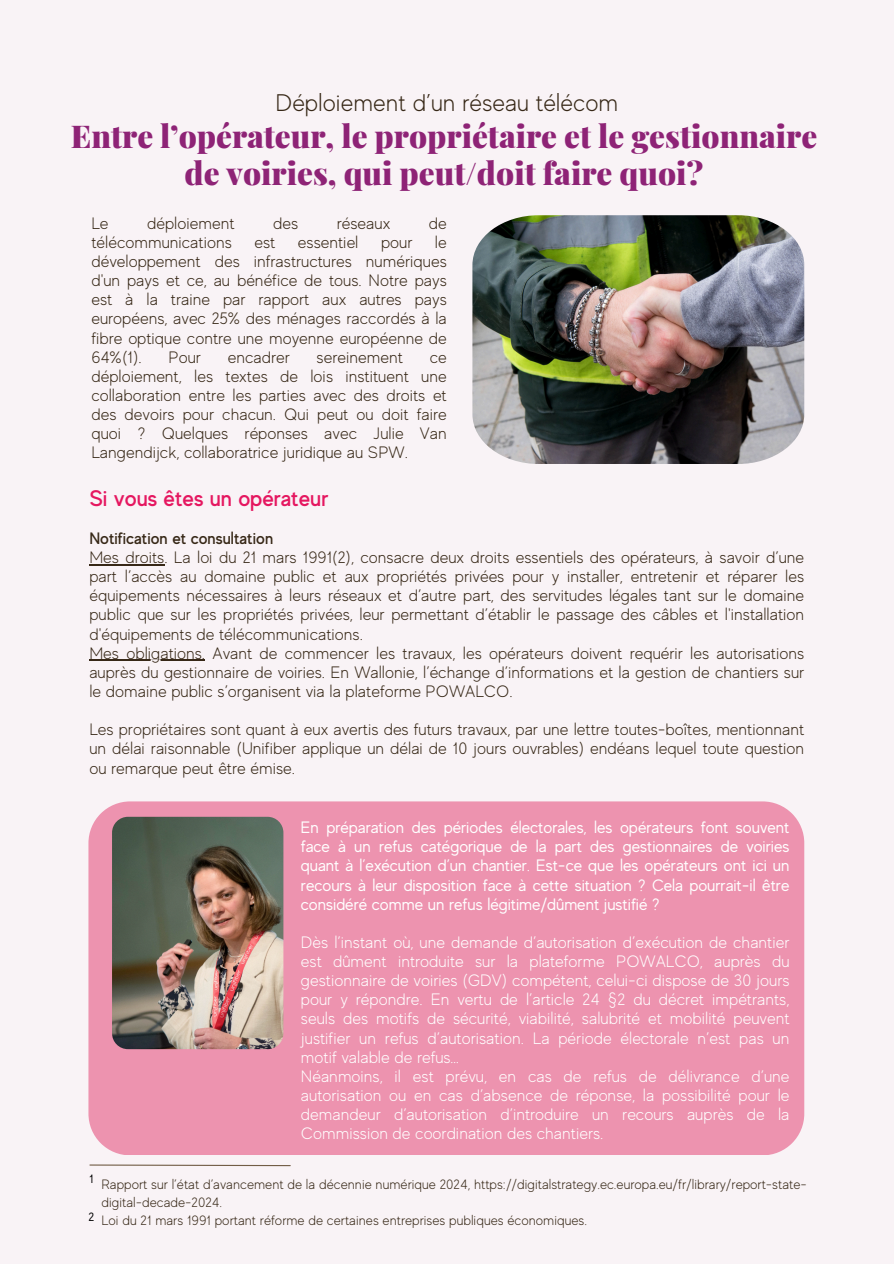
<style>
.page{position:relative;width:894px;height:1264px;background:#fff}
.page>*{position:absolute;margin:0;border:0;box-sizing:border-box;transform-origin:0 0}
.t1{font:900 31.5px/37.2px "Playfair Display";color:#8e2376;text-align:center}
.t2{font:300 24px "MADE Evolve Sans";color:#372817}
.t3{font:500 22.5px "MADE Evolve Sans";color:#e51760}
.t4{font:300 16.5px/19.2px "MADE Evolve Sans";color:#372817;text-align:justify}
.t5{font:300 16.5px/19.2px "MADE Evolve Sans";color:#fff}
.t6{font:16.5px/19.2px "MADE Evolve Sans";color:#fff;text-align:justify}
.t7{font:300 13.5px/18px "MADE Evolve Sans";color:#372817}
.t8{font:12px "MADE Evolve Sans";color:#000}
.s1{font-weight:500}
</style>
<div class="page">
<div style="left:0;top:0;width:893px;height:1263px;background:#f9f3f6"></div>
<svg style="left:89px;top:1164px;width:202px;height:2px"></svg>
<div style="left:88px;top:801px;width:716px;height:354px;background:#ed93af"></div>
<img style="left:109px;top:813px;width:177px;height:239px">
<img style="left:472px;top:215px;width:332px;height:248px">
<hr style="left:89px;top:564px;width:75px;height:1px;background:#372817">
<hr style="left:89px;top:660px;width:116px;height:1px;background:#372817">
<p class="t2" style="left:275px;top:89px;width:344px">Déploiement d’un réseau télécom</p>
<h4 class="t1" style="left:71px;top:116px;width:747px">Entre l’opérateur, le propriétaire et le gestionnaire de voiries, qui peut/doit faire quoi?</h4>
<h2 class="t4" style="left:91px;top:213px;width:19px">Le</h2>
<h2 class="t4" style="left:147px;top:213px;width:89px">déploiement</h2>
<h2 class="t4" style="left:273px;top:213px;width:27px">des</h2>
<h2 class="t4" style="left:336px;top:213px;width:55px">réseaux</h2>
<h2 class="t4" style="left:428px;top:213px;width:19px">de</h2>
<h2 class="t4" style="left:91px;top:233px;width:142px">télécommunications</h2>
<h2 class="t4" style="left:254px;top:233px;width:22px">est</h2>
<h2 class="t4" style="left:298px;top:233px;width:62px">essentiel</h2>
<h2 class="t4" style="left:381px;top:233px;width:33px">pour</h2>
<h2 class="t4" style="left:91px;top:233px;width:357px;text-indent:343px">le développement des infrastructures numériques d'un pays et ce, au bénéfice de tous. Notre pays est à la traine par rapport aux autres pays européens, avec 25% des ménages raccordés à la fibre optique contre une moyenne européenne de 64%(1).</h2>
<h2 class="t4" style="left:168px;top:347px;width:34px">Pour</h2>
<h2 class="t4" style="left:228px;top:347px;width:64px">encadrer</h2>
<h2 class="t4" style="left:316px;top:347px;width:88px">sereinement</h2>
<h2 class="t4" style="left:91px;top:347px;width:357px;text-indent:338px">ce déploiement, les textes de lois instituent une collaboration entre les parties avec des droits et des devoirs pour chacun. Qui peut ou doit faire quoi ? Quelques réponses avec Julie Van Langendijck, collaboratrice juridique au SPW.</h2>
<h4 class="t3" style="left:89px;top:485px;width:240px">Si vous êtes un opérateur</h4>
<p class="t4" style="left:89px;top:528px;width:716px;text-align:left"><span class="s1">Notification et consultation<br></span>Mes droits. La loi du 21 mars 1991(2), consacre deux droits essentiels des opérateurs, à savoir d’une part l’accès au domaine public et aux propriétés privées pour y installer, entretenir et réparer les équipements nécessaires à leurs réseaux et d’autre part, des servitudes légales tant sur le domaine public que sur les propriétés privées, leur permettant d’établir le passage des câbles et l'installation d'équipements de télécommunications.</p>
<p class="t4" style="left:89px;top:643px;width:716px">Mes obligations. Avant de commencer les travaux, les opérateurs doivent requérir les autorisations auprès du gestionnaire de voiries. En Wallonie, l’échange d’informations et la gestion de chantiers sur le domaine public s’organisent via la plateforme POWALCO.</p>
<p class="t4" style="left:89px;top:720px;width:716px">Les propriétaires sont quant à eux avertis des futurs travaux, par une lettre toutes-boîtes, mentionnant un délai raisonnable (Unifiber applique un délai de 10 jours ouvrables) endéans lequel toute question ou remarque peut être émise.</p>
<p class="t6" style="left:301px;top:818px;width:490px">En préparation des périodes électorales, les opérateurs font souvent face à un refus catégorique de la part des gestionnaires de voiries quant à l’exécution d’un chantier. Est-ce que les opérateurs ont ici un recours à leur disposition face à cette situation ? Cela pourrait-il être considéré comme un refus légitime/dûment justifié ?</p>
<p class="t5" style="left:301px;top:932px;width:490px">Dès l’instant où, une demande d’autorisation d’exécution de chantier est dûment introduite sur la plateforme POWALCO, auprès du gestionnaire de voiries (GDV) compétent, celui-ci dispose de 30 jours pour y répondre. En vertu de l’article 24 §2 du décret impétrants, seuls des motifs de sécurité, viabilité, salubrité et mobilité peuvent justifier un refus d’autorisation. La période électorale n’est pas un motif valable de refus…<br>Néanmoins, il est prévu, en cas de refus de délivrance d’une autorisation ou en cas d’absence de réponse, la possibilité pour le demandeur d’autorisation d’introduire un recours auprès de la Commission de coordination des chantiers.</p>
<h4 class="t8" style="left:89px;top:1172px;width:6px">1</h4>
<p class="t8" style="left:88px;top:1209px;width:7px">2</p>
<h4 class="t7" style="left:102px;top:1210px;width:487px">Loi du 21 mars 1991 portant réforme de certaines entreprises publiques économiques.</h4>
<h4 class="t7" style="left:102px;top:1175px;width:706px">Rapport sur l’état d’avancement de la décennie numérique 2024, https://digitalstrategy.ec.europa.eu/fr/library/report-state&shy;digital-decade-2024.</h4>
</div>
